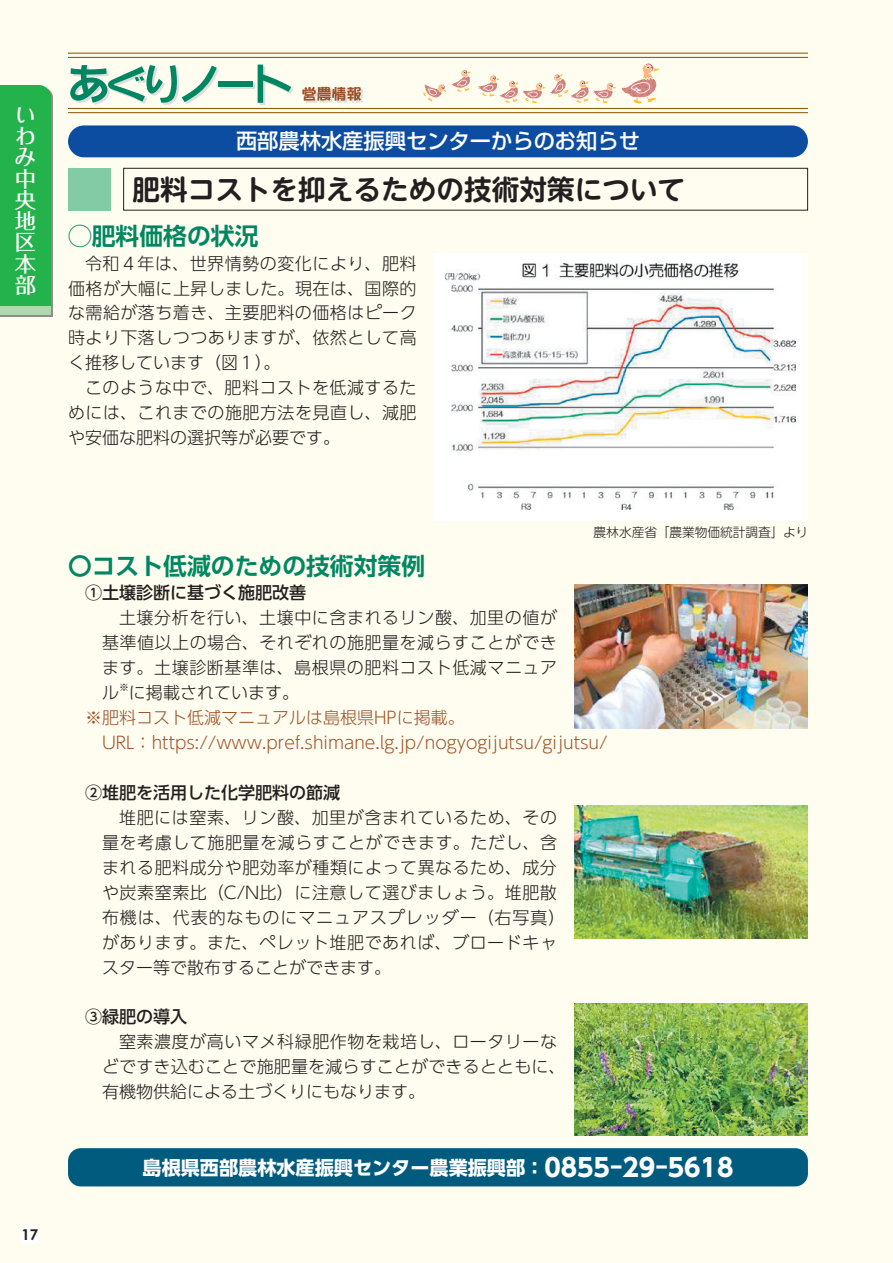
<style>
.page{position:relative;width:893px;height:1263px;background:#fffdf0}
.page>*{position:absolute;margin:0;border:0;box-sizing:border-box;transform-origin:0 0}
.t1{font:700 27.6px "UD Shin M Go Pro De";color:#231f20}
.t2{font:700 24.9px "UD Shin Go Pr 6";color:#fff}
.t3{font:700 23.85px "UD Shin Go Pro De";color:#008762}
.t4{font:500 21.3px "Shin Go Pro";color:#fff}
.t5{font:500 21.3px/21.3px "Folk Pro";color:#fff;text-align:justify}
.t6{font:700 19.2px "UD Shin Go Pr 6";color:#fff}
.t7{font:300 16.95px/24.9px "UD Shin Go Pro";letter-spacing:.03em;color:#231f20;text-align:justify}
.t8{font:300 16.95px/24.9px "UD Shin Go Pro";color:#9f532a}
.t9{font:300 16.95px/24.9px "UD Shin Go Pro";letter-spacing:.01em;color:#231f20}
.t10{font:500 16.95px "UD Shin Go Pro";color:#231f20}
.t11{font:300 16.95px "UD Shin Go Pro";color:#231f20}
.t12{font:700 14.85px "Century Gothic";color:#231f20}
.t13{font:300 12.75px "UD Shin Go Pro";letter-spacing:-.005em;color:#231f20}
.t14{font:300 9.9px "UD Shin Go Pro";color:#231f20}
.s1{font-size:19.2px}
</style>
<div class="page">
<hr style="left:68px;top:112px;width:740px;height:1px;background:#8b4f00">
<hr style="left:68px;top:108px;width:740px;height:1px;background:#8b4f00">
<hr style="left:68px;top:53px;width:740px;height:1px;background:#8b4f00">
<hr style="left:68px;top:57px;width:740px;height:1px;background:#8b4f00">
<div style="left:221px;top:83px;width:34px;height:6px;background:#dcdddf"></div>
<svg style="left:70px;top:65px;width:149px;height:40px"></svg>
<div style="left:218px;top:81px;width:35px;height:6px;background:#008762"></div>
<svg style="left:258px;top:65px;width:35px;height:40px"></svg>
<svg style="left:302px;top:87px;width:61px;height:16px"></svg>
<svg style="left:478px;top:63px;width:181px;height:41px"></svg>
<svg style="left:452px;top:70px;width:19px;height:22px"></svg>
<svg style="left:423px;top:84px;width:23px;height:18px"></svg>
<div style="left:19px;top:1224px;width:21px;height:21px;background:#fff;border-radius:50%"></div>
<div style="left:68px;top:125px;width:740px;height:32px;background:#0d4da1;border-radius:16px"></div>
<div style="left:68px;top:168px;width:43px;height:42px;background:#83cba4"></div>
<div style="left:123px;top:168px;width:685px;height:42px;border:1px solid #231f20"></div>
<div style="left:68px;top:1148px;width:740px;height:38px;background:#005b7f;border-radius:13px"></div>
<img style="left:574px;top:585px;width:234px;height:144px">
<img style="left:574px;top:806px;width:234px;height:132px">
<img style="left:574px;top:1004px;width:234px;height:131px">
<div style="left:434px;top:253px;width:374px;height:268px;background:#fff"></div>
<img style="left:446px;top:264px;width:350px;height:246px">
<div style="left:0;top:87px;width:53px;height:230px;background:#888c82"></div>
<div style="left:0;top:85px;width:51px;height:221px;background:#23b24b"></div>
<div style="left:0;top:306px;width:51px;height:9px;background:#afd9ae"></div>
<p class="t5" style="left:15px;top:101px;width:22px">いわみ中央地区本部</p>
<p class="t4" style="left:236px;top:124px;width:405px">西部農林水産振興センターからのお知らせ</p>
<h1 class="t1" style="left:132px;top:167px;width:554px">肥料コストを抑えるための技術対策について</h1>
<h3 class="t3" style="left:68px;top:216px;width:192px">◯肥料価格の状況</h3>
<p class="t7" style="left:68px;top:250px;width:350px;text-indent:17px">令和４年は、世界情勢の変化により、肥料価格が大幅に上昇しました。現在は、国際的な需給が落ち着き、主要肥料の価格はピーク時より下落しつつありますが、依然として高く推移しています（図１。(</p>
<p class="t7" style="left:68px;top:375px;width:350px;text-indent:17px">このような中で、肥料コストを低減するためには、これまでの施肥方法を見直し、減肥や安価な肥料の選択等が必要です。</p>
<p class="t12" style="left:21px;top:1223px;width:18px">17</p>
<p class="t13" style="left:594px;top:522px;width:216px">農林水産省「農業物価統計調査」より</p>
<h3 class="t3" style="left:68px;top:546px;width:359px">〇コスト低減のための技術対策例</h3>
<p class="t10" style="left:85px;top:579px;width:223px">①土壌診断に基づく施肥改善</p>
<p class="t7" style="left:119px;top:605px;width:439px">土壌分析を行い、土壌中に含まれるリン酸、加里の値が</p>
<p class="t7" style="left:102px;top:630px;width:456px">基準値以上の場合、それぞれの施肥量を減らすことができ</p>
<p class="t7" style="left:102px;top:655px;width:457px">ます。土壌診断基準は、島根県の肥料コスト低減マニュア</p>
<p class="t11" style="left:129px;top:679px;width:172px">に掲載されています。</p>
<p class="t14" style="left:119px;top:679px;width:11px">※</p>
<p class="t7" style="left:102px;top:679px;width:19px">ル</p>
<p class="t8" style="left:85px;top:704px;width:524px">※肥料コスト低減マニュアルは島根県HPに掲載。<br>　URL：https://www.pref.shimane l g. .jp/nogyogijutsu/gijutsu/</p>
<p class="t10" style="left:85px;top:779px;width:257px">②堆肥を活用した化学肥料の節減</p>
<p class="t7" style="left:102px;top:804px;width:465px;text-align:left;text-indent:17px">堆肥には窒素、リン酸、加里が含まれているため、その量を考慮して施肥量を減らすことができます。ただし、含まれる肥料成分や肥効率が種類によって異なるため、成分や炭素窒素比（C/N比）に注意して選びましょう。堆肥散布機は、代表的なものにマニュアスプレッダー（右写真(があります。また、ペレット堆肥であれば、ブロードキャスター等で散布することができます。</p>
<p class="t10" style="left:85px;top:1003px;width:104px">③緑肥の導入</p>
<p class="t9" style="left:102px;top:1029px;width:465px;text-indent:17px">窒素濃度が高いマメ科緑肥作物を栽培し、ロータリーなどですき込むことで施肥量を減らすことができるとともに、有機物供給による土づくりにもなります。</p>
<p class="t6" style="left:143px;top:1151px;width:384px">島根県西部農林水産振興センター農業振興部</p>
<h2 class="t2" style="left:525px;top:1147px;width:210px"><span class="s1">：</span>0855-29-5618</h2>
</div>
